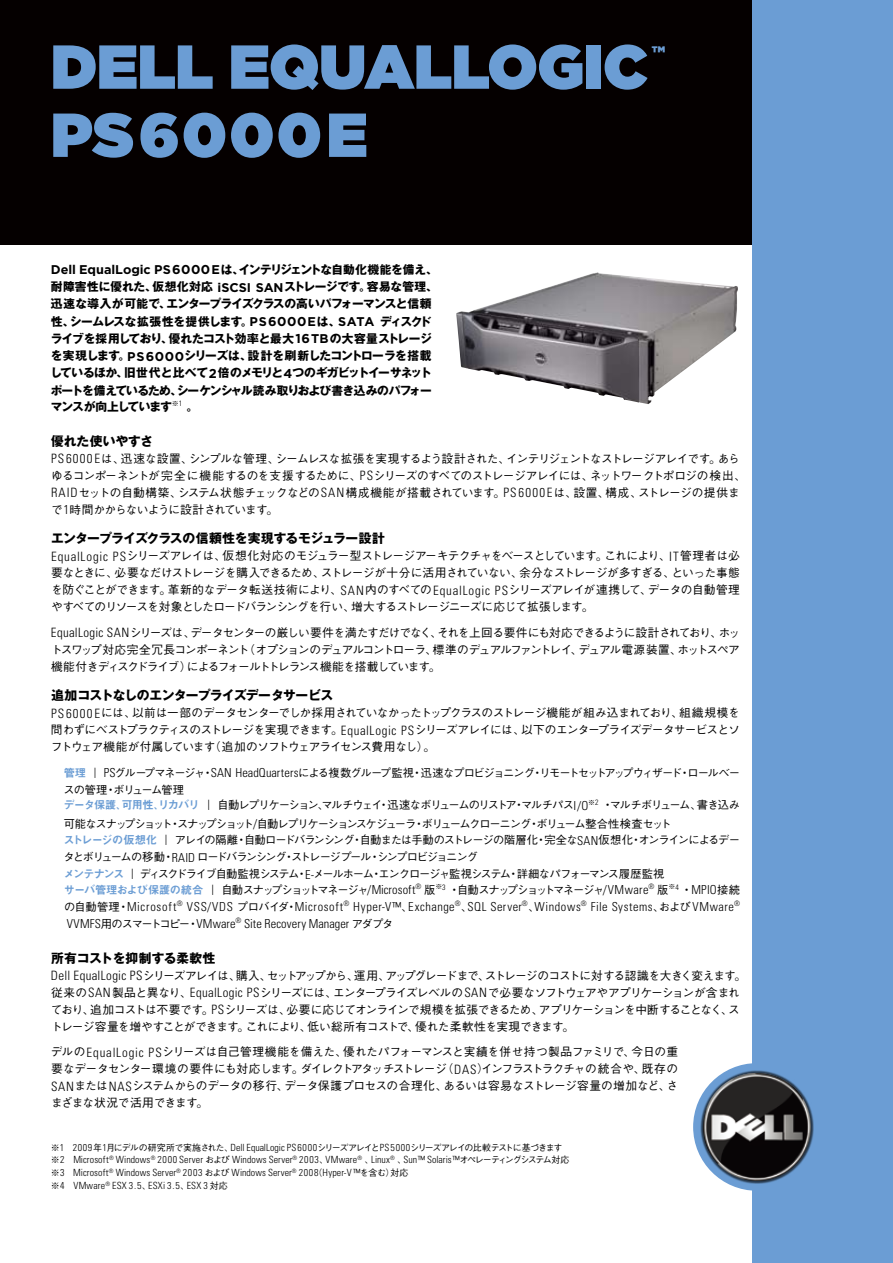
<style>
.page{position:relative;width:893px;height:1263px;background:#fff}
.page>*{position:absolute;margin:0;border:0;box-sizing:border-box;transform-origin:0 0}
.t1{font:900 61.95px "Gotham";letter-spacing:-.005em;color:#6b9dd4}
.t2{font:900 61.95px "Gotham";letter-spacing:.035em;color:#6b9dd4}
.t3{font:900 19.5px "Gotham";color:#6b9dd4}
.t4{font:700 12.75px "Gothic MB101";letter-spacing:-.025em;color:#000}
.t5{font:700 12.75px "Gothic MB101";letter-spacing:.01em;color:#000}
.t6{font:700 12.75px "Gothic MB101";color:#000}
.t7{font:300 condensed 12.3px/17px "Univers";letter-spacing:.04em;color:#000}
.t8{font:500 11.7px/17px "Gothic BBB";letter-spacing:-.065em;color:#000;text-align:justify}
.t9{font:700 11.7px/17.2px "Gothic MB101";letter-spacing:-.04em;color:#000}
.t10{font:700 11.7px "Gothic MB101";letter-spacing:-.07em;color:#000}
.t11{font:500 11.25px/17px "Gothic BBB";letter-spacing:-.105em;color:#000}
.t12{font:300 condensed 9.9px/12.8px "Univers";letter-spacing:.01em;color:#000}
.t13{font:500 9px "Gothic BBB";letter-spacing:-.11em;color:#000}
.s1{font-family:"Gotham";font-size:12.6px}
.s2{font-family:"Gotham";font-size:12.9px}
.s3{font-family:"Univers";font-weight:300;font-stretch:condensed;font-size:12.9px}
.s4{font-family:"Midashi Go MB31";font-weight:400;color:#6b9dd4}
.s5{font-family:"Univers";font-weight:300;font-stretch:condensed;font-size:12.3px}
.s6{font-family:"Gothic BBB";font-weight:500;font-stretch:normal;font-size:11.25px}
.s7{font-family:"Univers";font-weight:300;font-stretch:condensed;font-size:9.9px}
.s8{font-family:"Gothic BBB";font-weight:500;font-stretch:normal;font-size:9px}
</style>
<div class="page">
<div style="left:0;top:0;width:753px;height:245px;background:#050000"></div>
<div style="left:753px;top:0;width:140px;height:1263px;background:#6b9dd4"></div>
<div style="left:693px;top:1063px;width:128px;height:128px;background:#6b9dd4;border-radius:50%"></div>
<div style="left:700px;top:1069px;width:113px;height:114px;background:#000;opacity:.65"></div>
<img style="left:703px;top:1073px;width:108px;height:108px;border-radius:54px">
<img style="left:456px;top:272px;width:281px;height:132px">
<h1 class="t1" style="left:51px;top:29px;width:599px">DELL EQUALLOGIC</h1>
<h2 class="t3" style="left:652px;top:41px;width:15px">™</h2>
<h1 class="t2" style="left:51px;top:97px;width:318px">PS6000E</h1>
<p class="t9" style="left:51px;top:260px;width:389px"><span class="s1">Dell EqualLogic PS</span><span class="s2">6000</span><span class="s1">E</span>は、インテリジェントな自動化機能を備え、耐障害性に優れた、仮想化対応 <span class="s1">iSCSI SAN</span>ストレージです。容易な管理、迅速な導入が可能で、エンタープライズクラスの高いパフォーマンスと信頼性、シームレスな拡張性を提供します。<span class="s1">PS</span><span class="s2">6000</span><span class="s1">E</span>は、<span class="s1">SATA</span> ディスクドライブを採用しており、優れたコスト効率と最大<span class="s2">16</span><span class="s1">TB</span>の大容量ストレージを実現します。<span class="s1">PS</span><span class="s2">6000</span>シリーズは、設計を刷新したコントローラを搭載しているほか、旧世代と比べて<span class="s2">2</span>倍のメモリと<span class="s2">4</span>つのギガビットイーサネットポートを備えているため、シーケンシャル読み取りおよび書き込みのパフォー</p>
<p class="t10" style="left:51px;top:398px;width:149px">マンスが向上しています<sup>※</sup><sup>1</sup> 。</p>
<p class="t6" style="left:51px;top:432px;width:104px">優れた使いやすさ</p>
<p class="t8" style="left:51px;top:450px;width:696px;text-align:left"><span class="s3">PS 6000 E</span>は、迅速な設置、シンプルな管理、シームレスな拡張を実現するよう設計された、インテリジェントなストレージアレイです。あらゆるコンポーネントが完全に機能するのを支援するために、<span class="s3">PS</span>シリーズのすべてのストレージアレイには、ネットワークトポロジの検出、<span class="s3">RAID</span>セットの自動構築、システム状態チェックなどの<span class="s3">SAN</span>構成機能が搭載されています。<span class="s3">PS 6000 E</span>は、設置、構成、ストレージの提供まで<span class="s3">1</span>時間かからないように設計されています。</p>
<p class="t4" style="left:51px;top:529px;width:335px">エンタープライズクラスの信頼性を実現するモジュラー設計</p>
<p class="t8" style="left:51px;top:548px;width:690px"><span class="s3">EqualLogic PS</span>シリーズアレイは、仮想化対応のモジュラー型ストレージアーキテクチャをベースとしています。これにより、<span class="s3">IT</span>管理者は必要なときに、必要なだけストレージを購入できるため、ストレージが十分に活用されていない、余分なストレージが多すぎる、といった事態を防ぐことができます。革新的なデータ転送技術により、<span class="s3">SAN</span>内のすべての<span class="s3">EqualLogic PS</span>シリーズアレイが連携して、データの自動管理やすべてのリソースを対象としたロードバランシングを行い、増大するストレージニーズに応じて拡張します。</p>
<p class="t8" style="left:51px;top:624px;width:691px"><span class="s3">EqualLogic SAN</span>シリーズは、データセンターの厳しい要件を満たすだけでなく、それを上回る要件にも対応できるように設計されており、ホットスワップ対応完全冗長コンポーネント（オプションのデュアルコントローラ、標準のデュアルファントレイ、デュアル電源装置、ホットスペア機能付きディスクドライブ）によるフォールトトレランス機能を搭載しています。</p>
<p class="t4" style="left:51px;top:686px;width:284px">追加コストなしのエンタープライズデータサービス</p>
<p class="t8" style="left:51px;top:705px;width:690px"><span class="s3">PS 6000 E</span>には、以前は一部のデータセンターでしか採用されていなかったトップクラスのストレージ機能が組み込まれており、組織規模を問わずにベストプラクティスのストレージを実現できます。<span class="s3">EqualLogic PS</span>シリーズアレイには、以下のエンタープライズデータサービスとソフトウェア機能が付属しています（追加のソフトウェアライセンス費用なし）。</p>
<p class="t11" style="left:64px;top:764px;width:678px"><span class="s4">管理</span> ｜ <span class="s5">PS</span>グループマネージャ・<span class="s5">SAN HeadQuarters</span>による複数グループ監視・迅速なプロビジョニング・リモートセットアップウィザード・ロールベースの管理・ボリューム管理</p>
<p class="t11" style="left:64px;top:796px;width:678px;line-height:18.3px"><span class="s4">データ保護、可用性、リカバリ</span> ｜自動レプリケーション、マルチウェイ・迅速なボリュームのリストア・マルチパス<span class="s5">I/O</span><sup>※</sup><sup>2</sup> ・マルチボリューム、書き込み可能なスナップショット・スナップショット<span class="s5">/</span>自動レプリケーションスケジューラ・ボリュームクローニング・ボリューム整合性検査セット</p>
<p class="t11" style="left:64px;top:832px;width:678px"><span class="s4">ストレージの仮想化</span> ｜アレイの隔離・自動ロードバランシング・自動または手動のストレージの階層化・完全な<span class="s5">SAN</span>仮想化・オンラインによるデータとボリュームの移動・<span class="s5">RAID</span> ロードバランシング・ストレージプール・シンプロビジョニング<br><span class="s4">メンテナンス</span> ｜ディスクドライブ自動監視システム・<span class="s5">E-</span>メールホーム・エンクロージャ監視システム・詳細なパフォーマンス履歴監視</p>
<p class="t11" style="left:64px;top:882px;width:677px"><span class="s4">サーバ管理および保護の統合</span> ｜自動スナップショットマネージャ<span class="s5">/Microsoft</span><sup>®</sup> 版<sup>※</sup><sup>3</sup> ・自動スナップショットマネージャ<span class="s5">/VMware</span><sup>®</sup> 版<sup>※</sup><sup>4</sup> ・<span class="s5">MPIO</span>接続</p>
<p class="t7" style="left:64px;top:898px;width:677px"><span class="s6">の自動管理・</span>Microsoft<sup>®</sup> VSS/VDS <span class="s6">プロバイダ・</span>Microsoft<sup>®</sup> Hyper-V™<span class="s6">、</span>Exchange<sup>®</sup><span class="s6">、</span>SQL Server<sup>®</sup><span class="s6">、</span>Windows<sup>®</sup> File Systems<span class="s6">、および</span>VMware<sup>®<br></sup>VVMFS<span class="s6">用のスマートコピー・</span>VMware<sup>®</sup> Site Recovery Manager <span class="s6">アダプタ</span></p>
<p class="t5" style="left:51px;top:949px;width:166px">所有コストを抑制する柔軟性</p>
<p class="t8" style="left:51px;top:968px;width:697px;text-align:left"><span class="s3">Dell EqualLogic PS</span>シリーズアレイは、購入、セットアップから、運用、アップグレードまで、ストレージのコストに対する認識を大きく変えます。従来の<span class="s3">SAN</span>製品と異なり、<span class="s3">EqualLogic PS</span>シリーズには、エンタープライズレベルの<span class="s3">SAN</span>で必要なソフトウェアやアプリケーションが含まれており、追加コストは不要です。<span class="s3">PS</span>シリーズは、必要に応じてオンラインで規模を拡張できるため、アプリケーションを中断することなく、ストレージ容量を増やすことができます。これにより、低い総所有コストで、優れた柔軟性を実現できます。</p>
<p class="t8" style="left:51px;top:1044px;width:629px">デルの<span class="s3">EqualLogic PS</span>シリーズは自己管理機能を備えた、優れたパフォーマンスと実績を併せ持つ製品ファミリで、今日の重要なデータセンター環境の要件にも対応します。ダイレクトアタッチストレージ（<span class="s3">DAS</span>）インフラストラクチャの統合や、既存の<span class="s3">SAN</span>または<span class="s3">NAS</span>システムからのデータの移行、データ保護プロセスの合理化、あるいは容易なストレージ容量の増加など、さまざまな状況で活用できます。</p>
<p class="t13" style="left:51px;top:1142px;width:513px">※<span class="s7">1 2009</span>年<span class="s7">1</span>月にデルの研究所で実施された、<span class="s7">Dell EqualLogic PS6000</span>シリーズアレイと<span class="s7">PS5000</span>シリーズアレイの比較テストに基づきます</p>
<p class="t12" style="left:51px;top:1153px;width:520px"><span class="s8">※</span>2 Microsoft<sup>®</sup> Windows<sup>®</sup> 2000 Server <span class="s8">および</span> Windows Server<sup>®</sup> 2003<span class="s8">、</span>VMware<sup>®</sup> <span class="s8">、</span>Linux<sup>®</sup> <span class="s8">、</span>Sun™ Solaris™<span class="s8">オペレーティングシステム対応※</span>3 Microsoft<sup>®</sup> Windows Server<sup>®</sup> 2003 <span class="s8">および</span> Windows Server<sup>®</sup> 200<span class="s8">（</span>8 Hyper-V™<span class="s8">を含む）対応<br>※</span>4 VMware<sup>®</sup> ESX 3.5<span class="s8">、</span>ESXi 3.5<span class="s8">、</span>ESX 3 <span class="s8">対応</span></p>
</div>
